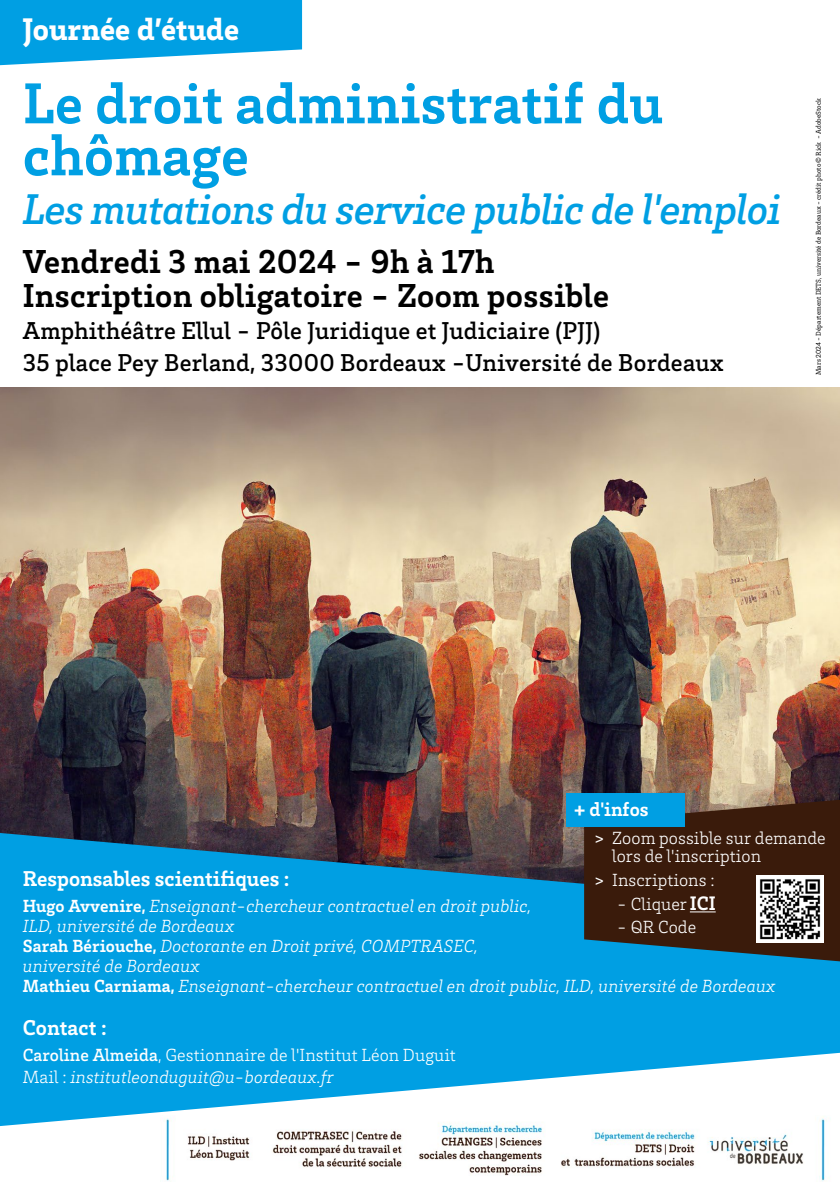
<style>
.page{position:relative;width:840px;height:1191px;background:#fff}
.page>*{position:absolute;margin:0;border:0;box-sizing:border-box;transform-origin:0 0}
.t1{font:700 59px/52px "Brix Slab";letter-spacing:.005em;color:#009fe3}
.t2{font:italic 500 44px "Brix Slab";letter-spacing:-.02em;color:#009fe3}
.t3{font:700 34px/34px "Brix Slab";letter-spacing:.01em;color:#000}
.t4{font:900 32px "Brix Slab";letter-spacing:.005em;color:#fff}
.t5{font:500 25px/31.6px "Brix Slab";letter-spacing:.01em;color:#000}
.t6{font:700 22px "Brix Slab";color:#fff}
.t7{font:700 20px "Brix Slab";color:#fff}
.t8{font:italic 300 18px/20px "Brix Slab";letter-spacing:.005em;color:#fff}
.t9{font:300 18px/22px "Brix Slab";letter-spacing:.005em;color:#fff}
.t10{font:7px "Brix Slab";color:#000}
.s1{font-weight:400}
.s2{font-weight:500}
.s3{font-weight:700;font-style:normal}
.s4{font-style:italic}
</style>
<div class="page">
<img style="left:0;top:387px;width:839px;height:446px">
<svg style="left:0;top:833px;width:839px;height:219px;background:#0794d2"></svg>
<svg style="left:0;top:1052px;width:839px;height:74px;fill:#009fe3"></svg>
<svg style="left:0;top:0;width:302px;height:65px;background:#1eaae6"></svg>
<div style="left:565px;top:793px;width:119px;height:34px;background:#009fe3"></div>
<img style="left:161px;top:1115px;width:670px;height:66px">
<svg style="left:583px;top:799px;width:256px;height:162px;background:#403f3c"></svg>
<h3 class="t4" style="left:23px;top:8px;width:217px">Journée d’étude</h3>
<h1 class="t1" style="left:23px;top:75px;width:641px">Le droit administratif du chômage</h1>
<h2 class="t2" style="left:23px;top:180px;width:759px">Les mutations du service public de l'emploi</h2>
<h3 class="t3" style="left:23px;top:243px;width:587px">Vendredi 3 mai 2024 - 9h à 17h<br>Inscription obligatoire - Zoom possible</h3>
<h3 class="t5" style="left:23px;top:314px;width:702px">Amphithéâtre Ellul - Pôle Juridique et Judiciaire (PJJ)<br>35 place Pey Berland, 33000 Bordeaux -Université de Bordeaux</h3>
<p class="t10" style="left:813px;top:375px;width:279px;rotate:-90deg">Mars 2024 - Département DETS, université de Bordeaux - crédit photo© Rick - AdobeStock</p>
<p class="t7" style="left:574px;top:796px;width:76px">+ d'infos</p>
<p class="t9" style="left:612px;top:828px;width:215px;line-height:18px;text-indent:-18px"><span class="s1">&gt;</span> Zoom possible sur demande lors de l'inscription</p>
<p class="t9" style="left:593px;top:868px;width:122px"><span class="s1">&gt;</span> Inscriptions :</p>
<p class="t9" style="left:616px;top:891px;width:98px">- Cliquer <span class="s2">ICI</span></p>
<p class="t9" style="left:616px;top:915px;width:81px">- QR Code</p>
<p class="t6" style="left:23px;top:864px;width:268px">Responsables scientifiques :</p>
<p class="t8" style="left:23px;top:895px;width:754px"><span class="s3">Hugo Avvenire,</span> Enseignant-chercheur contractuel en droit public,<br>ILD, université de Bordeaux<br><span class="s3">Sarah Bériouche,</span> Doctorante en Droit privé, COMPTRASEC,<br>université de Bordeaux<br><span class="s3">Mathieu Carniama,</span> Enseignant-chercheur contractuel en droit public, ILD, université de Bordeaux</p>
<p class="t6" style="left:23px;top:1013px;width:85px">Contact :</p>
<p class="t9" style="left:23px;top:1042px;width:434px"><span class="s2">Caroline Almeida</span>, Gestionnaire de l'Institut Léon Duguit<br>Mail : <span class="s4">institutleonduguit@u-bordeaux.fr</span></p>
<p class="t7" style="left:689px;top:890px;width:27px">ICI</p>
</div>
